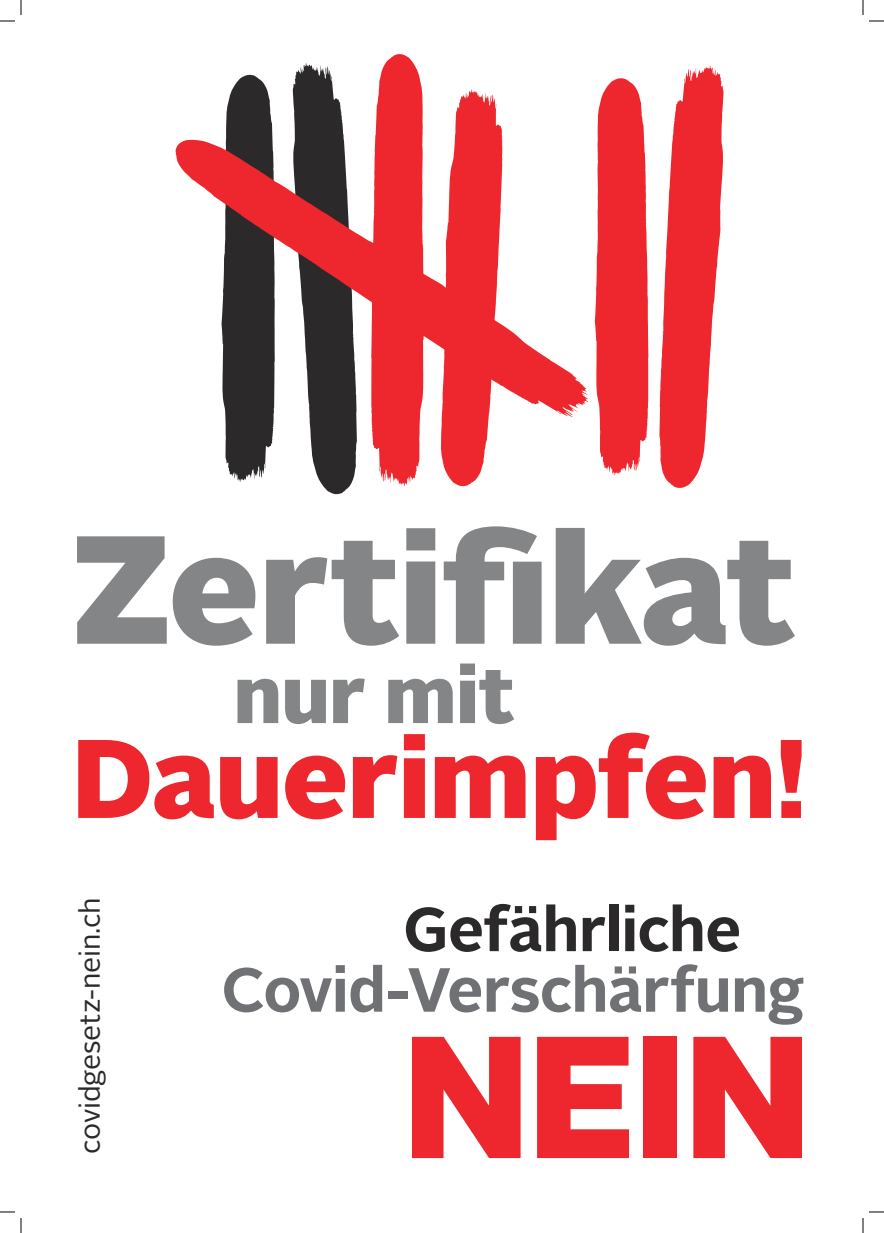
<style>
.page{position:relative;width:884px;height:1233px;background:#fff}
.page>*{position:absolute;margin:0;border:0;box-sizing:border-box;transform-origin:0 0}
.t1{font:900 173.1px "Alright Sans";color:#ed272d}
.t2{font:900 153.4px "Alright Sans";letter-spacing:-.015em;color:#838587}
.t3{font:900 111.3px "Alright Sans";letter-spacing:-.01em;color:#ed272d}
.t4{font:900 79.1px "Alright Sans";letter-spacing:-.005em;color:#838587}
.t5{font:700 62.1px "Alright Sans";letter-spacing:-.015em;color:#6f7174}
.t6{font:700 61.8px "Alright Sans";letter-spacing:-.01em;color:#2b292a}
.t7{font:28.5px "Alright Sans";letter-spacing:-.01em;color:#2b292a}
</style>
<div class="page">
<svg style="left:225px;top:74px;width:49px;height:408px"></svg>
<svg style="left:293px;top:63px;width:64px;height:432px"></svg>
<svg style="left:371px;top:54px;width:52px;height:432px"></svg>
<svg style="left:441px;top:89px;width:62px;height:397px"></svg>
<svg style="left:175px;top:140px;width:413px;height:277px"></svg>
<svg style="left:659px;top:66px;width:65px;height:422px"></svg>
<svg style="left:595px;top:78px;width:53px;height:397px;background:#ef4247"></svg>
<svg style="left:0;top:1211px;width:15px;height:1px"></svg>
<svg style="left:869px;top:1211px;width:15px;height:1px"></svg>
<svg style="left:0;top:0;width:22px;height:22px"></svg>
<svg style="left:20px;top:1218px;width:2px;height:15px"></svg>
<svg style="left:862px;top:0;width:22px;height:22px"></svg>
<svg style="left:862px;top:1218px;width:2px;height:15px"></svg>
<h2 class="t2" style="left:71px;top:526px;width:727px">Zertifikat</h2>
<h3 class="t4" style="left:234px;top:662px;width:283px">nur mit</h3>
<h3 class="t3" style="left:72px;top:732px;width:736px">Dauerimpfen!</h3>
<p class="t7" style="left:78px;top:1153px;width:258px;rotate:-90deg">covidgesetz-nein.ch</p>
<h3 class="t6" style="left:403px;top:904px;width:339px">Gefährliche</h3>
<h3 class="t5" style="left:222px;top:964px;width:584px">Covid-Verschärfung</h3>
<h1 class="t1" style="left:402px;top:1025px;width:411px">NEIN</h1>
</div>
